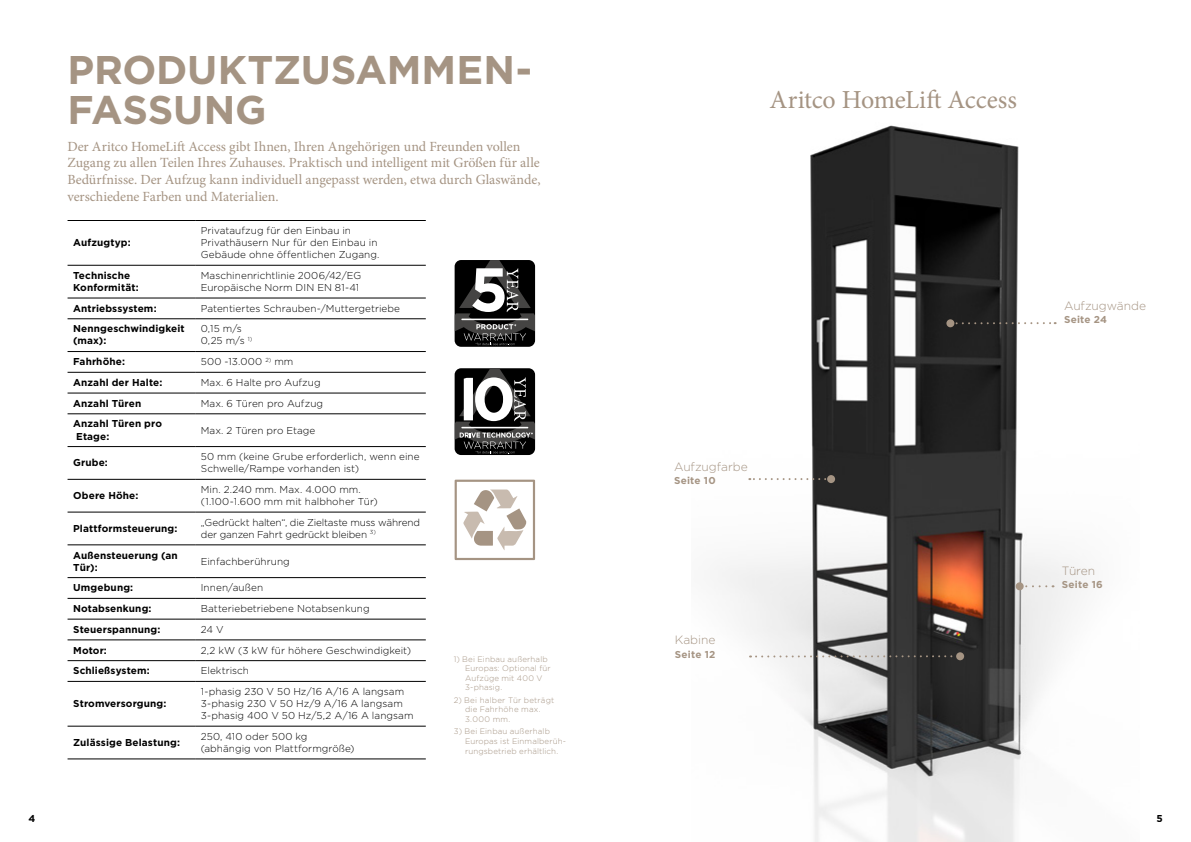
<style>
.page{position:relative;width:1191px;height:842px;background:#fff}
.page>*{position:absolute;margin:0;border:0;box-sizing:border-box;transform-origin:0 0}
.t1{font:700 40px/40px "Gotham";letter-spacing:-.005em;color:#a59483}
.t2{font:26px "Minion Pro";letter-spacing:-.005em;color:#a59483}
.t3{font:14px/16.8px "Minion Pro";letter-spacing:-.005em;color:#a59483}
.t4{font:300 12px "Gotham";letter-spacing:-.005em;color:#a59483}
.t5{font:300 10px/12px "Gotham";letter-spacing:.005em;color:#000}
.t6{font:700 10px/12px "Gotham";letter-spacing:.01em;color:#000}
.t7{font:300 10px/12px "Gotham";letter-spacing:-.015em;color:#000}
.t8{font:700 10px "Gotham";letter-spacing:.02em;color:#a59483}
.t9{font:300 8px/9.6px "Gotham";letter-spacing:.015em;color:#a59483}
</style>
<div class="page">
<img style="left:717px;top:125px;width:365px;height:717px">
<svg style="left:749px;top:478px;width:76px;height:2px"></svg>
<div style="left:827px;top:475px;width:8px;height:8px;background:#a59483;border-radius:50%"></div>
<svg style="left:954px;top:322px;width:101px;height:2px"></svg>
<div style="left:946px;top:319px;width:8px;height:8px;background:#a59483;border-radius:50%"></div>
<svg style="left:1026px;top:585px;width:27px;height:2px"></svg>
<div style="left:1015px;top:582px;width:8px;height:8px;background:#a59483;border-radius:50%"></div>
<svg style="left:750px;top:655px;width:206px;height:2px"></svg>
<div style="left:956px;top:652px;width:8px;height:8px;background:#a59483;border-radius:50%"></div>
<svg style="left:454px;top:480px;width:81px;height:80px"></svg>
<svg style="left:454px;top:368px;width:81px;height:86px"></svg>
<svg style="left:454px;top:260px;width:81px;height:86px;background:#424241"></svg>
<hr style="left:68px;top:220px;width:127px;height:1px;background:#000">
<hr style="left:68px;top:265px;width:127px;height:1px;background:#000">
<hr style="left:68px;top:298px;width:127px;height:1px;background:#000">
<hr style="left:68px;top:319px;width:127px;height:1px;background:#000">
<hr style="left:68px;top:351px;width:127px;height:1px;background:#000">
<hr style="left:68px;top:372px;width:127px;height:1px;background:#000">
<hr style="left:68px;top:393px;width:127px;height:1px;background:#000">
<hr style="left:68px;top:414px;width:127px;height:1px;background:#000">
<hr style="left:68px;top:446px;width:127px;height:1px;background:#000">
<hr style="left:68px;top:479px;width:127px;height:1px;background:#000">
<hr style="left:68px;top:512px;width:127px;height:1px;background:#000">
<hr style="left:68px;top:545px;width:127px;height:1px;background:#000">
<hr style="left:68px;top:577px;width:127px;height:1px;background:#000">
<hr style="left:68px;top:598px;width:127px;height:1px;background:#000">
<hr style="left:68px;top:619px;width:127px;height:1px;background:#000">
<hr style="left:68px;top:640px;width:127px;height:1px;background:#000">
<hr style="left:68px;top:660px;width:127px;height:1px;background:#000">
<hr style="left:68px;top:681px;width:127px;height:1px;background:#000">
<hr style="left:68px;top:726px;width:127px;height:1px;background:#000">
<hr style="left:68px;top:759px;width:127px;height:1px;background:#000">
<hr style="left:195px;top:220px;width:231px;height:1px;background:#000">
<hr style="left:195px;top:265px;width:231px;height:1px;background:#000">
<hr style="left:195px;top:298px;width:231px;height:1px;background:#000">
<hr style="left:195px;top:319px;width:231px;height:1px;background:#000">
<hr style="left:195px;top:351px;width:231px;height:1px;background:#000">
<hr style="left:195px;top:372px;width:231px;height:1px;background:#000">
<hr style="left:195px;top:393px;width:231px;height:1px;background:#000">
<hr style="left:195px;top:414px;width:231px;height:1px;background:#000">
<hr style="left:195px;top:446px;width:231px;height:1px;background:#000">
<hr style="left:195px;top:479px;width:231px;height:1px;background:#000">
<hr style="left:195px;top:512px;width:231px;height:1px;background:#000">
<hr style="left:195px;top:545px;width:231px;height:1px;background:#000">
<hr style="left:195px;top:577px;width:231px;height:1px;background:#000">
<hr style="left:195px;top:598px;width:231px;height:1px;background:#000">
<hr style="left:195px;top:619px;width:231px;height:1px;background:#000">
<hr style="left:195px;top:640px;width:231px;height:1px;background:#000">
<hr style="left:195px;top:660px;width:231px;height:1px;background:#000">
<hr style="left:195px;top:681px;width:231px;height:1px;background:#000">
<hr style="left:195px;top:726px;width:231px;height:1px;background:#000">
<hr style="left:195px;top:759px;width:231px;height:1px;background:#000">
<h1 class="t1" style="left:68px;top:50px;width:466px">PRODUKTZUSAMMEN-<br>FASSUNG</h1>
<p class="t3" style="left:68px;top:138px;width:474px">Der Aritco HomeLift Access gibt Ihnen, Ihren Angehörigen und Freunden vollen Zugang zu allen Teilen Ihres Zuhauses. Praktisch und intelligent mit Größen für alle Bedürfnisse. Der Aufzug kann individuell angepasst werden, etwa durch Glaswände, verschiedene Farben und Materialien.</p>
<p class="t6" style="left:73px;top:237px;width:59px">Aufzugtyp:</p>
<p class="t5" style="left:201px;top:224px;width:180px">Privataufzug für den Einbau in<br>Privathäusern Nur für den Einbau in<br>Gebäude ohne öffentlichen Zugang.</p>
<p class="t6" style="left:73px;top:269px;width:67px">Technische<br>Konformität:</p>
<p class="t5" style="left:201px;top:269px;width:162px">Maschinenrichtlinie 2006/42/EG<br>Europäische Norm DIN EN 81-41</p>
<p class="t6" style="left:73px;top:302px;width:85px">Antriebssystem:</p>
<p class="t5" style="left:201px;top:302px;width:201px">Patentiertes Schrauben-/Muttergetriebe</p>
<p class="t6" style="left:73px;top:323px;width:113px">Nenngeschwindigkeit (max):</p>
<p class="t5" style="left:201px;top:323px;width:53px">0,15 m/s<br>0,25 m/s <sup>1)</sup></p>
<p class="t6" style="left:73px;top:356px;width:53px">Fahrhöhe:</p>
<p class="t5" style="left:201px;top:355px;width:94px">500 -13.000 <sup>2)</sup> mm</p>
<p class="t6" style="left:73px;top:376px;width:91px">Anzahl der Halte:</p>
<p class="t5" style="left:201px;top:376px;width:121px">Max. 6 Halte pro Aufzug</p>
<p class="t6" style="left:73px;top:397px;width:70px">Anzahl Türen</p>
<p class="t5" style="left:201px;top:397px;width:124px">Max. 6 Türen pro Aufzug</p>
<p class="t6" style="left:76px;top:418px;width:87px;text-indent:-3px">Anzahl Türen pro<br>Etage:</p>
<p class="t5" style="left:201px;top:424px;width:116px">Max. 2 Türen pro Etage</p>
<p class="t6" style="left:73px;top:457px;width:36px">Grube:</p>
<p class="t5" style="left:201px;top:450px;width:220px">50 mm (keine Grube erforderlich, wenn eine<br>Schwelle/Rampe vorhanden ist)</p>
<p class="t6" style="left:73px;top:489px;width:67px">Obere Höhe:</p>
<p class="t5" style="left:201px;top:483px;width:178px">Min. 2.240 mm. Max. 4.000 mm. (1.100-1.600 mm mit halbhoher Tür)</p>
<p class="t6" style="left:73px;top:522px;width:106px">Plattformsteuerung:</p>
<p class="t7" style="left:201px;top:516px;width:221px">„Gedrückt halten“, die Zieltaste muss während der ganzen Fahrt gedrückt bleiben <sup>3)</sup></p>
<p class="t6" style="left:73px;top:549px;width:106px">Außensteuerung (an<br>Tür):</p>
<p class="t5" style="left:201px;top:555px;width:90px">Einfachberührung</p>
<p class="t6" style="left:73px;top:582px;width:62px">Umgebung:</p>
<p class="t5" style="left:201px;top:581px;width:64px">Innen/außen</p>
<p class="t6" style="left:73px;top:602px;width:80px">Notabsenkung:</p>
<p class="t5" style="left:201px;top:602px;width:170px">Batteriebetriebene Notabsenkung</p>
<p class="t6" style="left:73px;top:623px;width:89px">Steuerspannung:</p>
<p class="t5" style="left:201px;top:623px;width:24px">24 V</p>
<p class="t6" style="left:73px;top:644px;width:35px">Motor:</p>
<p class="t5" style="left:201px;top:644px;width:212px">2,2 kW (3 kW für höhere Geschwindigkeit)</p>
<p class="t6" style="left:73px;top:665px;width:78px">Schließsystem:</p>
<p class="t5" style="left:201px;top:664px;width:50px">Elektrisch</p>
<p class="t6" style="left:73px;top:697px;width:95px">Stromversorgung:</p>
<p class="t5" style="left:201px;top:685px;width:214px">1-phasig 230 V 50 Hz/16 A/16 A langsam<br>3-phasig 230 V 50 Hz/9 A/16 A langsam<br>3-phasig 400 V 50 Hz/5,2 A/16 A langsam</p>
<p class="t6" style="left:73px;top:736px;width:108px">Zulässige Belastung:</p>
<p class="t5" style="left:201px;top:730px;width:155px">250, 410 oder 500 kg (abhängig von Plattformgröße)</p>
<p class="t9" style="left:465px;top:654px;width:87px;text-indent:-11px">1) Bei Einbau außerhalb<br>Europas: Optional für<br>Aufzüge mit 400 V<br>3-phasig.</p>
<p class="t9" style="left:465px;top:695px;width:91px;text-indent:-11px">2) Bei halber Tür beträgt die Fahrhöhe max.<br>3.000 mm.</p>
<p class="t9" style="left:465px;top:727px;width:103px;text-indent:-11px">3) Bei Einbau außerhalb<br>Europas ist Einmalberüh&shy;rungsbetrieb erhältlich.</p>
<h2 class="t2" style="left:769px;top:82px;width:249px">Aritco HomeLift Access</h2>
<p class="t4" style="left:674px;top:459px;width:75px">Aufzugfarbe</p>
<p class="t8" style="left:674px;top:474px;width:43px">Seite 10</p>
<p class="t4" style="left:675px;top:632px;width:42px">Kabine</p>
<p class="t8" style="left:675px;top:647px;width:42px">Seite 12</p>
<p class="t4" style="left:1064px;top:298px;width:83px">Aufzugwände</p>
<p class="t8" style="left:1064px;top:313px;width:45px">Seite 24</p>
<p class="t4" style="left:1062px;top:563px;width:35px">Türen</p>
<p class="t8" style="left:1062px;top:578px;width:42px">Seite 16</p>
<p class="t6" style="left:28px;top:812px;width:8px">4</p>
<p class="t6" style="left:1156px;top:812px;width:8px">5</p>
</div>
